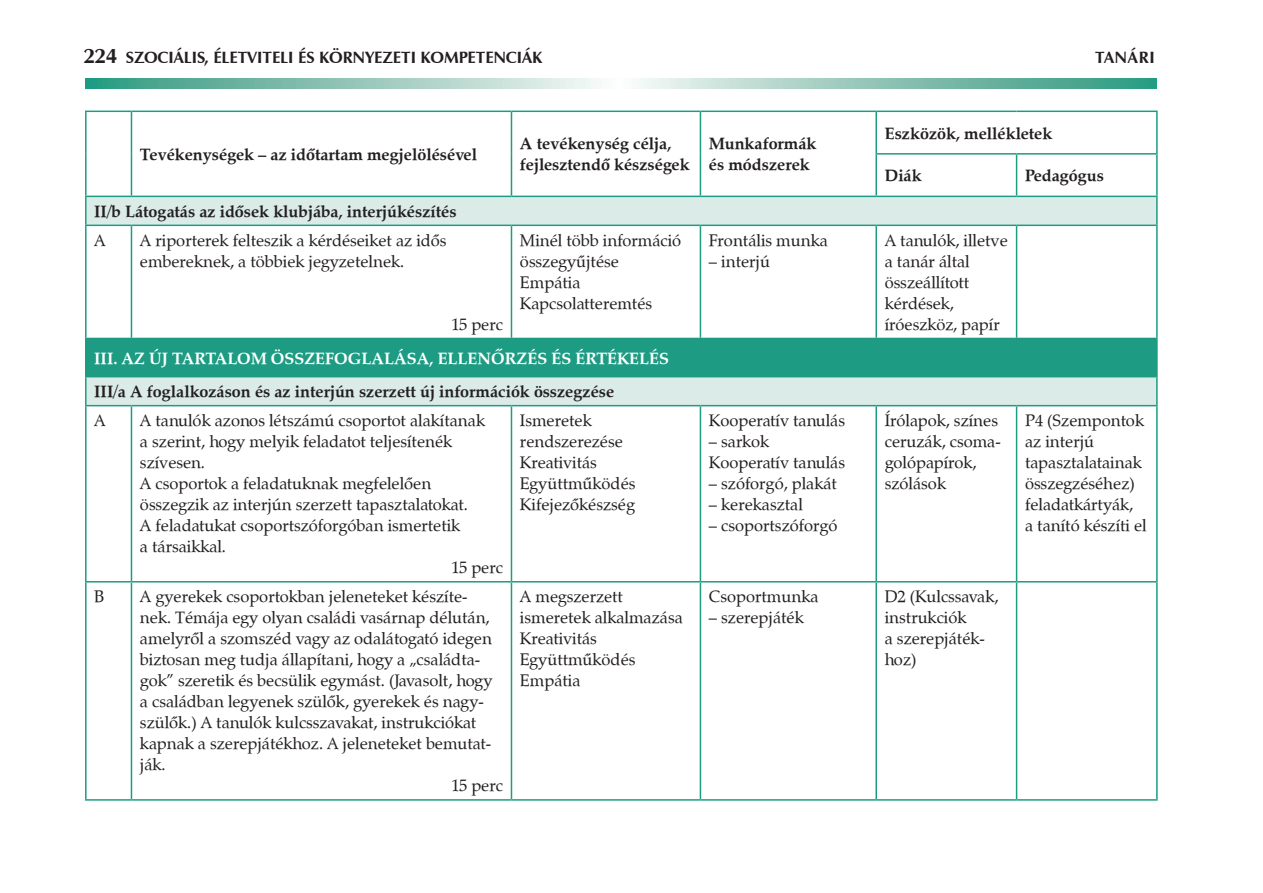
<style>
.page{position:relative;width:1263px;height:893px;background:#fff}
.page>*{position:absolute;margin:0;border:0;box-sizing:border-box;transform-origin:0 0}
.t1{font:16.5px/21px "Zapf Calligraphic 801 PFL";color:#231f20}
.t2{font:700 16.5px/21px "Zapf Calligraphic 801 PFL";color:#231f20}
.t3{font:700 16.5px "Zapf Humanist 601 PFL";color:#231f20}
.t4{font:700 16.5px "Zapf Calligraphic 801 PFL";color:#fff}
.s1{font-size:21px}
</style>
<div class="page">
<svg style="left:85px;top:78px;width:1072px;height:11px;background:#91c6b8"></svg>
<svg style="left:87px;top:197px;width:1069px;height:208px"></svg>
<div style="left:86px;top:338px;width:1071px;height:39px;background:#1d9c83"></div>
<hr style="left:85px;top:197px;width:2px;height:28px;background:#1d9c83">
<hr style="left:1156px;top:197px;width:2px;height:28px;background:#1d9c83">
<hr style="left:85px;top:225px;width:46px;height:1px;background:#1d9c83">
<hr style="left:85px;top:226px;width:2px;height:112px;background:#1d9c83">
<hr style="left:131px;top:225px;width:380px;height:1px;background:#1d9c83">
<hr style="left:131px;top:226px;width:1px;height:112px;background:#1d9c83">
<hr style="left:511px;top:225px;width:189px;height:1px;background:#1d9c83">
<hr style="left:511px;top:226px;width:1px;height:112px;background:#1d9c83">
<hr style="left:700px;top:225px;width:176px;height:1px;background:#1d9c83">
<hr style="left:700px;top:226px;width:1px;height:112px;background:#1d9c83">
<hr style="left:876px;top:225px;width:140px;height:1px;background:#1d9c83">
<hr style="left:875px;top:226px;width:2px;height:112px;background:#1d9c83">
<hr style="left:1016px;top:225px;width:142px;height:1px;background:#1d9c83">
<hr style="left:1016px;top:226px;width:1px;height:112px;background:#1d9c83">
<hr style="left:1156px;top:226px;width:2px;height:112px;background:#1d9c83">
<hr style="left:85px;top:338px;width:46px;height:1px;background:#1d9c83">
<hr style="left:85px;top:339px;width:2px;height:37px;background:#1d9c83">
<hr style="left:1016px;top:338px;width:142px;height:1px;background:#1d9c83">
<hr style="left:1156px;top:339px;width:2px;height:37px;background:#1d9c83">
<hr style="left:85px;top:376px;width:46px;height:1px;background:#1d9c83">
<hr style="left:85px;top:377px;width:2px;height:28px;background:#1d9c83">
<hr style="left:1016px;top:376px;width:142px;height:1px;background:#1d9c83">
<hr style="left:1156px;top:377px;width:2px;height:28px;background:#1d9c83">
<hr style="left:85px;top:405px;width:46px;height:1px;background:#1d9c83">
<hr style="left:85px;top:406px;width:2px;height:175px;background:#1d9c83">
<hr style="left:131px;top:405px;width:380px;height:1px;background:#1d9c83">
<hr style="left:131px;top:406px;width:1px;height:175px;background:#1d9c83">
<hr style="left:511px;top:405px;width:189px;height:1px;background:#1d9c83">
<hr style="left:511px;top:406px;width:1px;height:175px;background:#1d9c83">
<hr style="left:700px;top:405px;width:176px;height:1px;background:#1d9c83">
<hr style="left:700px;top:406px;width:1px;height:175px;background:#1d9c83">
<hr style="left:876px;top:405px;width:140px;height:1px;background:#1d9c83">
<hr style="left:875px;top:406px;width:2px;height:175px;background:#1d9c83">
<hr style="left:1016px;top:405px;width:142px;height:1px;background:#1d9c83">
<hr style="left:1016px;top:406px;width:1px;height:175px;background:#1d9c83">
<hr style="left:1156px;top:406px;width:2px;height:175px;background:#1d9c83">
<hr style="left:85px;top:581px;width:46px;height:1px;background:#1d9c83">
<hr style="left:85px;top:582px;width:2px;height:217px;background:#1d9c83">
<hr style="left:131px;top:581px;width:380px;height:1px;background:#1d9c83">
<hr style="left:131px;top:582px;width:1px;height:217px;background:#1d9c83">
<hr style="left:511px;top:581px;width:189px;height:1px;background:#1d9c83">
<hr style="left:511px;top:582px;width:1px;height:217px;background:#1d9c83">
<hr style="left:700px;top:581px;width:176px;height:1px;background:#1d9c83">
<hr style="left:700px;top:582px;width:1px;height:217px;background:#1d9c83">
<hr style="left:876px;top:581px;width:140px;height:1px;background:#1d9c83">
<hr style="left:875px;top:582px;width:2px;height:217px;background:#1d9c83">
<hr style="left:1016px;top:581px;width:142px;height:1px;background:#1d9c83">
<hr style="left:1016px;top:582px;width:1px;height:217px;background:#1d9c83">
<hr style="left:1156px;top:582px;width:2px;height:217px;background:#1d9c83">
<hr style="left:85px;top:799px;width:46px;height:2px;background:#1d9c83">
<hr style="left:131px;top:799px;width:380px;height:2px;background:#1d9c83">
<hr style="left:511px;top:799px;width:189px;height:2px;background:#1d9c83">
<hr style="left:700px;top:799px;width:176px;height:2px;background:#1d9c83">
<hr style="left:876px;top:799px;width:140px;height:2px;background:#1d9c83">
<hr style="left:1016px;top:799px;width:142px;height:2px;background:#1d9c83">
<hr style="left:85px;top:111px;width:46px;height:1px;background:#1d9c83">
<hr style="left:85px;top:112px;width:2px;height:42px;background:#1d9c83">
<hr style="left:131px;top:111px;width:380px;height:1px;background:#1d9c83">
<hr style="left:131px;top:112px;width:1px;height:42px;background:#1d9c83">
<hr style="left:511px;top:111px;width:189px;height:1px;background:#1d9c83">
<hr style="left:511px;top:112px;width:1px;height:42px;background:#1d9c83">
<hr style="left:700px;top:111px;width:176px;height:1px;background:#1d9c83">
<hr style="left:700px;top:112px;width:1px;height:42px;background:#1d9c83">
<hr style="left:85px;top:154px;width:2px;height:42px;background:#1d9c83">
<hr style="left:131px;top:154px;width:1px;height:42px;background:#1d9c83">
<hr style="left:511px;top:154px;width:1px;height:42px;background:#1d9c83">
<hr style="left:700px;top:154px;width:1px;height:42px;background:#1d9c83">
<hr style="left:85px;top:196px;width:46px;height:1px;background:#1d9c83">
<hr style="left:131px;top:196px;width:380px;height:1px;background:#1d9c83">
<hr style="left:511px;top:196px;width:189px;height:1px;background:#1d9c83">
<hr style="left:700px;top:196px;width:176px;height:1px;background:#1d9c83">
<hr style="left:876px;top:111px;width:140px;height:1px;background:#1d9c83">
<hr style="left:875px;top:112px;width:2px;height:41px;background:#1d9c83">
<hr style="left:1016px;top:111px;width:142px;height:1px;background:#1d9c83">
<hr style="left:1156px;top:112px;width:2px;height:41px;background:#1d9c83">
<hr style="left:875px;top:153px;width:141px;height:2px;background:#1d9c83">
<hr style="left:875px;top:155px;width:2px;height:41px;background:#1d9c83">
<hr style="left:1016px;top:153px;width:142px;height:2px;background:#1d9c83">
<hr style="left:1016px;top:155px;width:1px;height:41px;background:#1d9c83">
<hr style="left:1156px;top:155px;width:2px;height:41px;background:#1d9c83">
<hr style="left:876px;top:196px;width:140px;height:1px;background:#1d9c83">
<hr style="left:1016px;top:196px;width:142px;height:1px;background:#1d9c83">
<p class="t3" style="left:83px;top:47px;width:61px"><span class="s1">224</span> SZOCIÁLIS</p>
<p class="t3" style="left:204px;top:47px;width:18px">, ÉLETVITELI</p>
<p class="t3" style="left:298px;top:47px;width:32px">ÉS KÖRNYEZETI</p>
<p class="t3" style="left:421px;top:47px;width:9px">KOMPETENCIÁKTAN</p>
<p class="t3" style="left:1128px;top:47px;width:29px">ÁRI</p>
<p class="t2" style="left:140px;top:144px;width:339px">Tevékenységek – az időtartam megjelölésével</p>
<p class="t2" style="left:520px;top:133px;width:171px">A tevékenység célja, fejlesztendő készségek</p>
<p class="t2" style="left:709px;top:133px;width:109px">Munkaformák és módszerek</p>
<p class="t2" style="left:94px;top:201px;width:364px">II/b Látogatás az idősek klubjába, interjúkészítés</p>
<p class="t1" style="left:94px;top:230px;width:13px">A</p>
<p class="t1" style="left:140px;top:230px;width:308px">A riporterek felteszik a kérdéseiket az idős embereknek, a többiek jegyzetelnek.</p>
<p class="t1" style="left:451px;top:314px;width:53px">15 perc</p>
<p class="t1" style="left:520px;top:230px;width:163px">Minél több információ összegyűjtése<br>Empátia<br>Kapcsolatteremtés</p>
<p class="t1" style="left:709px;top:230px;width:120px">Frontális munka</p>
<p class="t1" style="left:709px;top:251px;width:63px">– interjú</p>
<p class="t4" style="left:94px;top:348px;width:90px">III. Az új tarta</p>
<p class="t4" style="left:227px;top:348px;width:443px">lom összefoglalása, ellenőrzés és értékelés</p>
<p class="t2" style="left:94px;top:381px;width:521px">III/a A foglalkozáson és az interjún szerzett új információk összegzése</p>
<p class="t1" style="left:94px;top:410px;width:13px">A</p>
<p class="t1" style="left:140px;top:410px;width:347px">A tanulók azonos létszámú csoportot alakítanak</p>
<p class="t1" style="left:140px;top:431px;width:314px">a szerint, hogy melyik feladatot teljesítenék</p>
<p class="t1" style="left:140px;top:452px;width:67px">szívesen.</p>
<p class="t1" style="left:140px;top:473px;width:293px">A csoportok a feladatuknak megfelelően</p>
<p class="t1" style="left:140px;top:494px;width:329px">összegzik az interjún szerzett tapasztalatokat.</p>
<p class="t1" style="left:140px;top:515px;width:322px">A feladatukat csoportszóforgóban ismertetik</p>
<p class="t1" style="left:140px;top:536px;width:87px">a társaikkal.</p>
<p class="t1" style="left:451px;top:557px;width:53px">15 perc</p>
<p class="t1" style="left:520px;top:410px;width:117px">Ismeretek rendszerezése<br>Kreativitás<br>Együttműködés<br>Kifejezőkészség</p>
<p class="t1" style="left:709px;top:410px;width:138px">Kooperatív tanulás</p>
<p class="t1" style="left:709px;top:431px;width:138px">– sarkok<br>Kooperatív tanulás</p>
<p class="t1" style="left:709px;top:473px;width:130px">– szóforgó, plakát</p>
<p class="t1" style="left:709px;top:494px;width:95px">– kerekasztal</p>
<p class="t1" style="left:709px;top:515px;width:130px">– csoportszóforgó</p>
<p class="t1" style="left:94px;top:586px;width:12px">B</p>
<p class="t1" style="left:140px;top:586px;width:329px">A gyerekek csoportokban jeleneteket készíte-</p>
<p class="t1" style="left:140px;top:607px;width:351px">nek. Témája egy olyan családi vasárnap délután,</p>
<p class="t1" style="left:140px;top:628px;width:353px">amelyről a szomszéd vagy az odalátogató idegen</p>
<p class="t1" style="left:140px;top:649px;width:341px">biztosan meg tudja állapítani, hogy a „családta-</p>
<p class="t1" style="left:140px;top:670px;width:354px">gok” szeretik és becsülik egymást. (Javasolt, hogy</p>
<p class="t1" style="left:140px;top:691px;width:345px">a családban legyenek szülők, gyerekek és nagy-</p>
<p class="t1" style="left:140px;top:712px;width:338px">szülők.) A tanulók kulcsszavakat, instrukciókat</p>
<p class="t1" style="left:140px;top:733px;width:353px">kapnak a szerepjátékhoz. A jeleneteket bemutat-</p>
<p class="t1" style="left:140px;top:754px;width:27px">ják.</p>
<p class="t1" style="left:451px;top:775px;width:53px">15 perc</p>
<p class="t1" style="left:520px;top:586px;width:164px">A megszerzett ismeretek alkalmazása<br>Kreativitás<br>Együttműködés<br>Empátia</p>
<p class="t1" style="left:709px;top:586px;width:111px">Csoportmunka</p>
<p class="t1" style="left:709px;top:607px;width:96px">– szerepjáték</p>
<p class="t2" style="left:885px;top:122px;width:169px">Eszközök, mellékletek</p>
<p class="t2" style="left:885px;top:165px;width:38px">Diák</p>
<p class="t2" style="left:1025px;top:165px;width:80px">Pedagógus</p>
<p class="t1" style="left:885px;top:230px;width:124px">a tanulók, illetve a tanár által összeállított kérdések, íróeszköz, papír</p>
<p class="t1" style="left:885px;top:410px;width:117px">írólapok, színes ceruzák, cso-ma&shy;go-ló-papírok, szólások</p>
<p class="t1" style="left:1025px;top:410px;width:123px">P4 (Szempontok az interjú tapasztalatainak összegzéséhez) feladatkártyák,<br>a tanító készíti el</p>
<p class="t1" style="left:885px;top:586px;width:115px">D2 (Kulcssavak, instrukciók<br>a szerep-játék&shy;hoz)</p>
</div>
